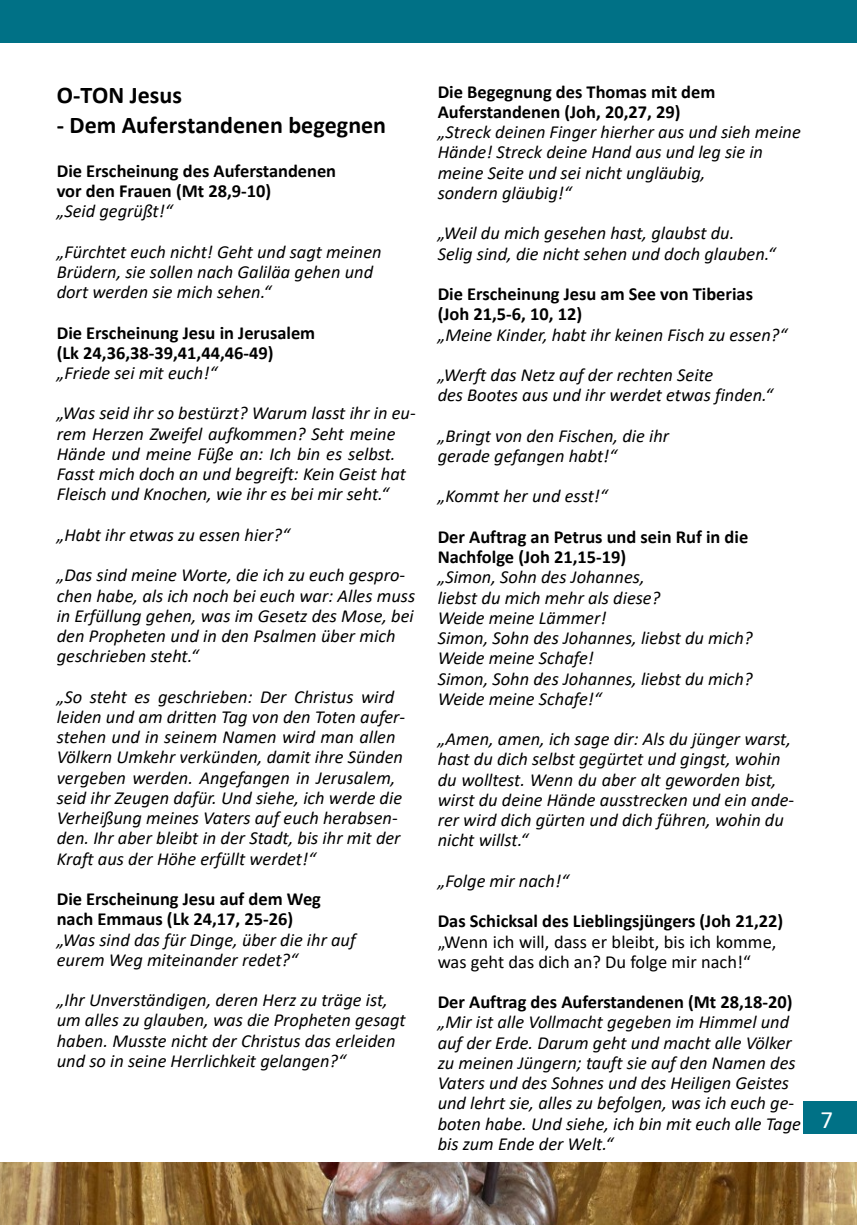
<style>
.page{position:relative;width:857px;height:1225px;background:#fff}
.page>*{position:absolute;margin:0;border:0;box-sizing:border-box;transform-origin:0 0}
.t1{font:25px "Calibri";color:#fff}
.t2{font:700 24px "Calibri";color:#000}
.t3{font:italic 18.4px/20.2px "Calibri";color:#000}
.t4{font:700 18.4px/20.2px "Calibri";color:#000}
.t5{font:18.4px/20.2px "Calibri";color:#000}
</style>
<div class="page">
<div style="left:803px;top:1101px;width:53px;height:33px;background:#007186"></div>
<div style="left:0;top:0;width:856px;height:42px;background:#007186"></div>
<img style="left:0;top:1163px;width:856px;height:62px">
<h2 class="t2" style="left:57px;top:85px;width:127px">O-TON Jesus</h2>
<h2 class="t2" style="left:57px;top:115px;width:331px">- Dem Auferstandenen begegnen</h2>
<p class="t4" style="left:57px;top:162px;width:281px">Die Erscheinung des Auferstandenen vor den Frauen (Mt 28,9-10)</p>
<p class="t3" style="left:57px;top:192px;width:326px;line-height:40.4px">„Seid gegrüßt!“<br>„Fürchtet euch nicht! Geht und sagt meinen</p>
<p class="t3" style="left:57px;top:263px;width:318px">Brüdern, sie sollen nach Galiläa gehen und dort werden sie mich sehen.“</p>
<p class="t4" style="left:57px;top:324px;width:260px">Die Erscheinung Jesu in Jerusalem (Lk 24,36,38-39,41,44,46-49)</p>
<p class="t3" style="left:57px;top:354px;width:360px;line-height:40.4px">„Friede sei mit euch!“<br>„Was seid ihr so bestürzt? Warum lasst ihr in eu-</p>
<p class="t3" style="left:57px;top:425px;width:350px">rem Herzen Zweifel aufkommen? Seht meine Hände und meine Füße an: Ich bin es selbst.<br>Fasst mich doch an und begreift: Kein Geist hat Fleisch und Knochen, wie ihr es bei mir seht.“</p>
<p class="t3" style="left:57px;top:516px;width:349px;line-height:40.4px">„Habt ihr etwas zu essen hier?“<br>„Das sind meine Worte, die ich zu euch gespro-</p>
<p class="t3" style="left:57px;top:587px;width:360px">chen habe, als ich noch bei euch war: Alles muss in Erfüllung gehen, was im Gesetz des Mose, bei den Propheten und in den Psalmen über mich geschrieben steht.“</p>
<p class="t3" style="left:57px;top:688px;width:350px">„So steht es geschrieben: Der Christus wird leiden und am dritten Tag von den Toten aufer&shy;stehen und in seinem Namen wird man allen Völkern Umkehr verkünden, damit ihre Sünden vergeben werden. Angefangen in Jerusalem, seid ihr Zeugen dafür. Und siehe, ich werde die Verheißung meines Vaters auf euch herabsen&shy;den. Ihr aber bleibt in der Stadt, bis ihr mit der Kraft aus der Höhe erfüllt werdet!“</p>
<p class="t4" style="left:57px;top:890px;width:266px">Die Erscheinung Jesu auf dem Weg nach Emmaus (Lk 24,17, 25-26)</p>
<p class="t3" style="left:57px;top:930px;width:300px">„Was sind das für Dinge, über die ihr auf eurem Weg miteinander redet?“</p>
<p class="t3" style="left:57px;top:991px;width:350px">„Ihr Unverständigen, deren Herz zu träge ist, um alles zu glauben, was die Propheten gesagt haben. Musste nicht der Christus das erleiden und so in seine Herrlichkeit gelangen?“</p>
<p class="t4" style="left:437px;top:83px;width:279px">Die Begegnung des Thomas mit dem<br>Auferstandenen (Joh, 20,27, 29)</p>
<p class="t3" style="left:437px;top:124px;width:364px">„Streck deinen Finger hierher aus und sieh meine Hände! Streck deine Hand aus und leg sie in meine Seite und sei nicht ungläubig,<br>sondern gläubig!“</p>
<p class="t3" style="left:437px;top:225px;width:339px">„Weil du mich gesehen hast, glaubst du.<br>Selig sind, die nicht sehen und doch glauben.“</p>
<p class="t4" style="left:437px;top:285px;width:317px">Die Erscheinung Jesu am See von Tiberias (Joh 21,5-6, 10, 12)</p>
<p class="t3" style="left:437px;top:316px;width:351px;line-height:40.4px">„Meine Kinder, habt ihr keinen Fisch zu essen?“ „Werft das Netz auf der rechten Seite</p>
<p class="t3" style="left:437px;top:376px;width:336px;line-height:40.4px">des Bootes aus und ihr werdet etwas finden.“ „Bringt von den Fischen, die ihr</p>
<p class="t3" style="left:437px;top:437px;width:181px;line-height:40.4px">gerade gefangen habt!“ „Kommt her und esst!“</p>
<p class="t4" style="left:437px;top:528px;width:312px">Der Auftrag an Petrus und sein Ruf in die<br>Nachfolge (Joh 21,15-19)</p>
<p class="t3" style="left:437px;top:568px;width:316px">„Simon, Sohn des Johannes,<br>liebst du mich mehr als diese?<br>Weide meine Lämmer!<br>Simon, Sohn des Johannes, liebst du mich?<br>Weide meine Schafe!<br>Simon, Sohn des Johannes, liebst du mich?<br>Weide meine Schafe!“</p>
<p class="t3" style="left:437px;top:730px;width:358px">„Amen, amen, ich sage dir: Als du jünger warst, hast du dich selbst gegürtet und gingst, wohin du wolltest. Wenn du aber alt geworden bist, wirst du deine Hände ausstrecken und ein ande&shy;rer wird dich gürten und dich führen, wohin du nicht willst.“</p>
<p class="t3" style="left:437px;top:872px;width:132px">„Folge mir nach!“</p>
<p class="t4" style="left:437px;top:912px;width:347px">Das Schicksal des Lieblingsjüngers (Joh 21,22)</p>
<p class="t5" style="left:437px;top:932px;width:340px">„Wenn ich will, dass er bleibt, bis ich komme, was geht das dich an? Du folge mir nach!“</p>
<p class="t4" style="left:437px;top:993px;width:356px">Der Auftrag des Auferstandenen (Mt 28,18-20)</p>
<p class="t3" style="left:437px;top:1013px;width:364px">„Mir ist alle Vollmacht gegeben im Himmel und auf der Erde. Darum geht und macht alle Völker zu meinen Jüngern; tauft sie auf den Namen des Vaters und des Sohnes und des Heiligen Geistes und lehrt sie, alles zu befolgen, was ich euch ge&shy;boten habe. Und siehe, ich bin mit euch alle Tage bis zum Ende der Welt.“</p>
<h1 class="t1" style="left:820px;top:1108px;width:14px">7</h1>
</div>
